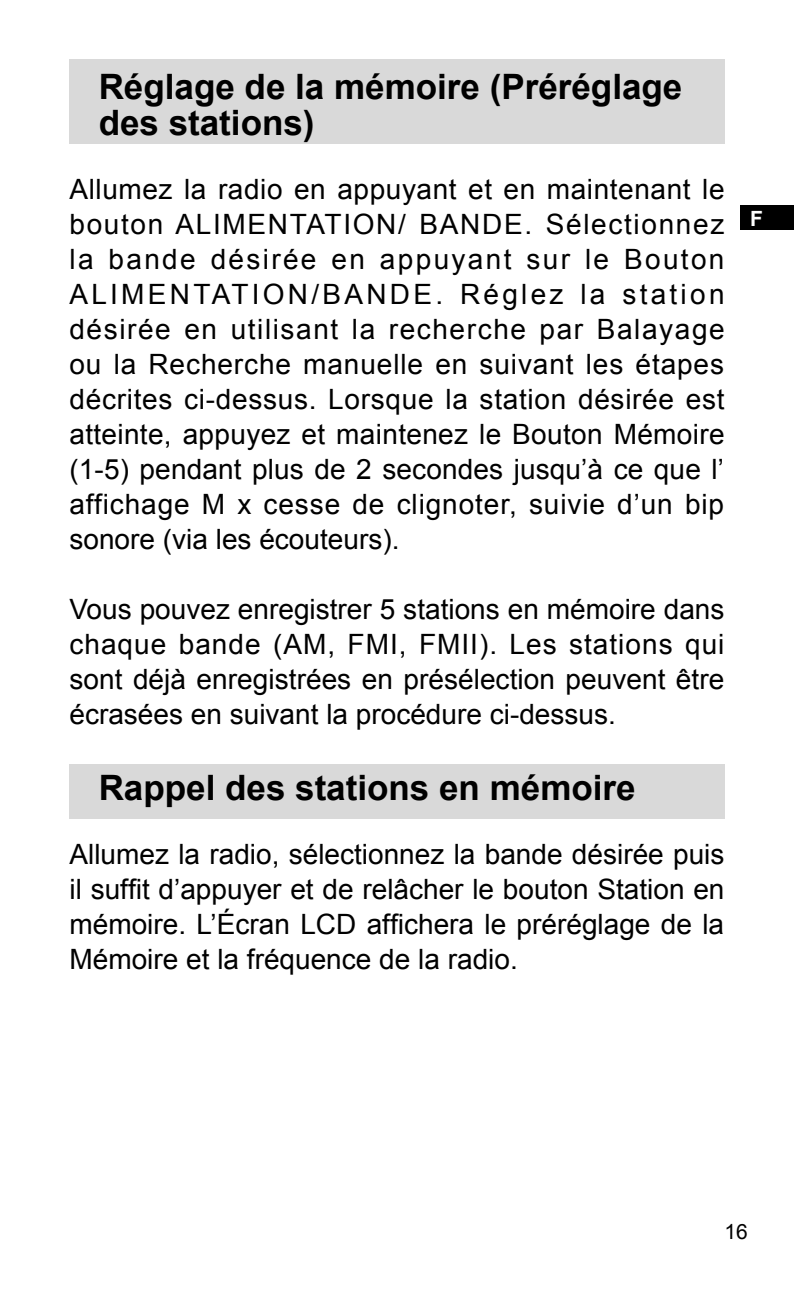
<style>
.page{position:relative;width:794px;height:1290px;background:#fff}
.page>*{position:absolute;margin:0;border:0;box-sizing:border-box;transform-origin:0 0}
.t1{font:700 35px/35px "Arial";color:#000}
.t2{font:28px/35px "Arial";color:#000;text-align:justify}
.t3{font:21px "Arial";color:#000}
.t4{font:700 21px "Arial";color:#fff}
</style>
<div class="page">
<div style="left:741px;top:206px;width:53px;height:24px;background:#000"></div>
<div style="left:69px;top:764px;width:655px;height:55px;background:#d9d9d9"></div>
<div style="left:69px;top:60px;width:655px;height:84px;background:#d9d9d9"></div>
<p class="t1" style="left:99px;top:71px;width:585px">Réglage de la mémoire (Préréglage des stations)</p>
<p class="t2" style="left:69px;top:171px;width:657px">Allumez la radio en appuyant et en maintenant le bouton ALIMENTATION/ BANDE. Sélectionnez la bande désirée en appuyant sur le Bouton ALIMENTATION/BANDE. Réglez la station désirée en utilisant la recherche par Balayage ou la Recherche manuelle en suivant les étapes décrites ci-dessus. Lorsque la station désirée est atteinte, appuyez et maintenez le Bouton Mémoire (1-5) pendant plus de 2 secondes jusqu’à ce que l’ affichage M x cesse de clignoter, suivie d’un bip sonore (via les écouteurs).</p>
<p class="t2" style="left:69px;top:591px;width:656px">Vous pouvez enregistrer 5 stations en mémoire dans chaque bande (AM, FMI, FMII). Les stations qui sont déjà enregistrées en présélection peuvent être écrasées en suivant la procédure ci-dessus.</p>
<p class="t1" style="left:99px;top:771px;width:538px">Rappel des stations en mémoire</p>
<p class="t2" style="left:69px;top:836px;width:656px">Allumez la radio, sélectionnez la bande désirée puis il suffit d’appuyer et de relâcher le bouton Station en mémoire. L’Écran LCD affichera le préréglage de la Mémoire et la fréquence de la radio.</p>
<p class="t4" style="left:750px;top:205px;width:14px">F</p>
<p class="t3" style="left:724px;top:1217px;width:25px">1 6</p>
</div>
